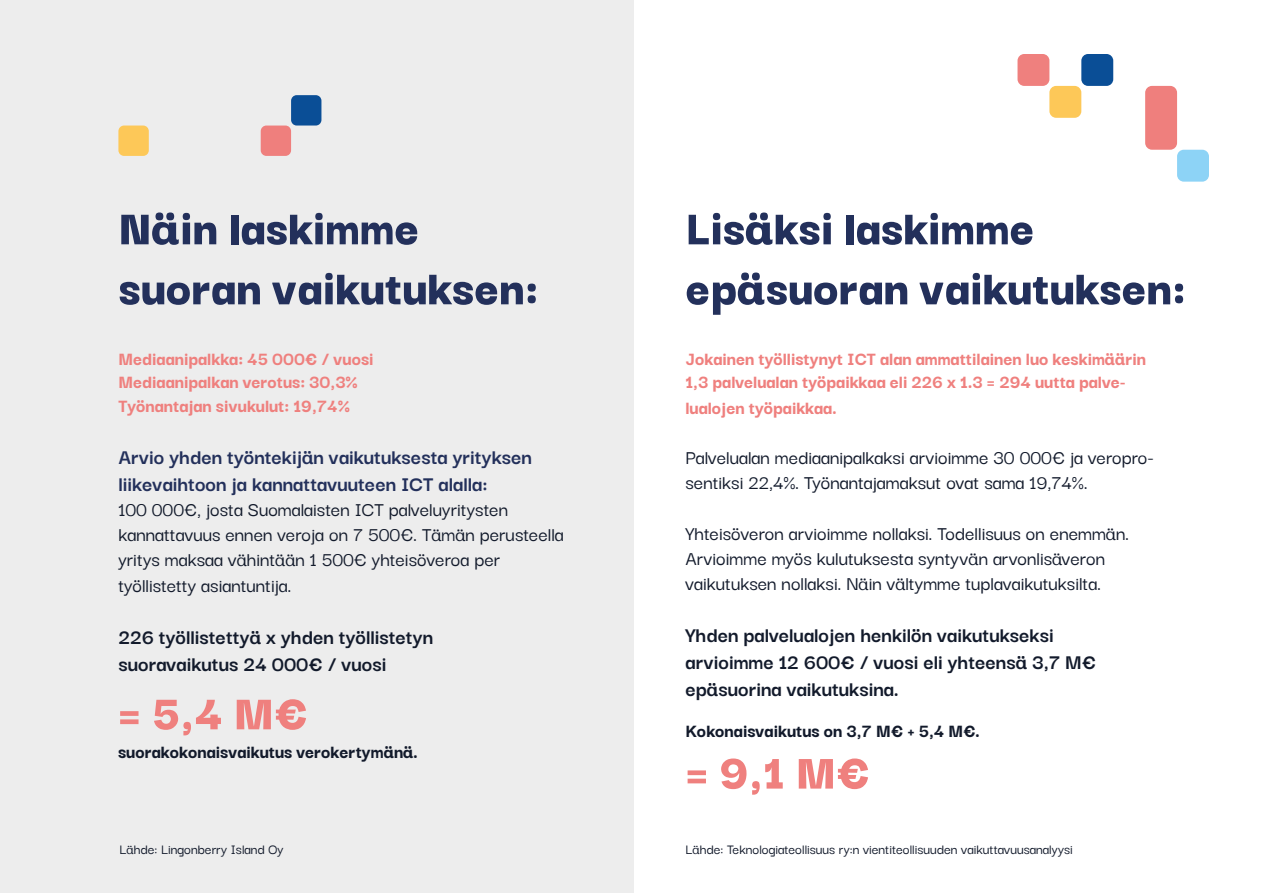
<style>
.page{position:relative;width:1263px;height:893px;background:#fff}
.page>*{position:absolute;margin:0;border:0;box-sizing:border-box;transform-origin:0 0}
.t1{font:900 52.5px/60px "Darker Grotesque";color:#23305b}
.t2{font:900 52.5px "Darker Grotesque";color:#ef807e}
.t3{font:700 22.5px/27px "Darker Grotesque";color:#121a2b}
.t4{font:700 22.5px/27px "Darker Grotesque";color:#23305b}
.t5{font:500 21px/25.2px "Darker Grotesque";color:#121a2b}
.t6{font:800 19.5px/23.4px "Darker Grotesque";color:#ef807e}
.t7{font:800 19.5px "Darker Grotesque";color:#121a2b}
.t8{font:500 15px "Darker Grotesque";color:#121a2b}
</style>
<div class="page">
<div style="left:0;top:0;width:633px;height:893px;background:#ededed"></div>
<div style="left:1017px;top:54px;width:32px;height:32px;background:#ef807e;border-radius:7px"></div>
<div style="left:1049px;top:86px;width:32px;height:32px;background:#fdc858;border-radius:7px"></div>
<div style="left:1081px;top:54px;width:32px;height:32px;background:#0a4e96;border-radius:7px"></div>
<div style="left:1177px;top:150px;width:32px;height:32px;background:#8dd3f6;border-radius:7px"></div>
<div style="left:1145px;top:86px;width:32px;height:64px;background:#ef7f7d"></div>
<div style="left:118px;top:126px;width:31px;height:30px;background:#fdc858;border-radius:6px"></div>
<svg style="left:261px;top:126px;width:30px;height:30px"></svg>
<div style="left:291px;top:95px;width:30px;height:31px;background:#0a4e96;border-radius:6px"></div>
<h1 class="t1" style="left:118px;top:194px;width:422px">Näin laskimme suoran vaikutuksen:</h1>
<p class="t6" style="left:118px;top:346px;width:257px">Mediaanipalkka: 45 000€ / vuosi<br>Mediaanipalkan verotus: 30,3%<br>Työnantajan sivukulut: 19,74%</p>
<p class="t4" style="left:118px;top:442px;width:415px">Arvio yhden työntekijän vaikutuksesta yrityksen liikevaihtoon ja kannattavuuteen ICT alalla:</p>
<p class="t5" style="left:118px;top:495px;width:447px">100 000€, josta Suomalaisten ICT palveluyritysten kannattavuus ennen veroja on 7 500€. Tämän perusteella yritys maksaa vähintään 1 500€ yhteisöveroa per työllistetty asiantuntija.</p>
<p class="t3" style="left:118px;top:622px;width:316px">226 työllistettyä x yhden työllistetyn suoravaikutus 24 000€ / vuosi</p>
<h1 class="t2" style="left:118px;top:674px;width:192px">= 5,4 M€</h1>
<p class="t7" style="left:118px;top:737px;width:302px">suorakokonaisvaikutus verokertymänä.</p>
<h1 class="t1" style="left:685px;top:194px;width:502px">Lisäksi laskimme epäsuoran vaikutuksen:</h1>
<p class="t6" style="left:685px;top:346px;width:462px">Jokainen työllistynyt ICT alan ammattilainen luo keskimäärin<br>1,3 palvelualan työpaikkaa eli 226 x 1.3 = 294 uutta palve-</p>
<p class="t6" style="left:685px;top:394px;width:153px">lualojen työpaikkaa.</p>
<p class="t5" style="left:685px;top:443px;width:470px">Palvelualan mediaanipalkaksi arvioimme 30 000€ ja veropro&shy;sentiksi 22,4%. Työnantajamaksut ovat sama 19,74%.</p>
<p class="t5" style="left:685px;top:519px;width:445px">Yhteisöveron arvioimme nollaksi. Todellisuus on enemmän.<br>Arvioimme myös kulutuksesta syntyvän arvonlisäveron vaikutuksen nollaksi. Näin vältymme tuplavaikutuksilta.</p>
<p class="t3" style="left:685px;top:620px;width:412px">Yhden palvelualojen henkilön vaikutukseksi arvioimme 12 600€ / vuosi eli yhteensä 3,7 M€ epäsuorina vaikutuksina.</p>
<p class="t7" style="left:685px;top:716px;width:296px">Kokonaisvaikutus on 3,7 M€ + 5,4 M€.</p>
<h1 class="t2" style="left:685px;top:733px;width:186px">= 9,1 M€</h1>
<p class="t8" style="left:119px;top:838px;width:166px">Lähde: Lingonberry Island Oy</p>
<p class="t8" style="left:685px;top:838px;width:389px">Lähde: Teknologiateollisuus ry:n vientiteollisuuden vaikuttavuusanalyysi</p>
</div>
